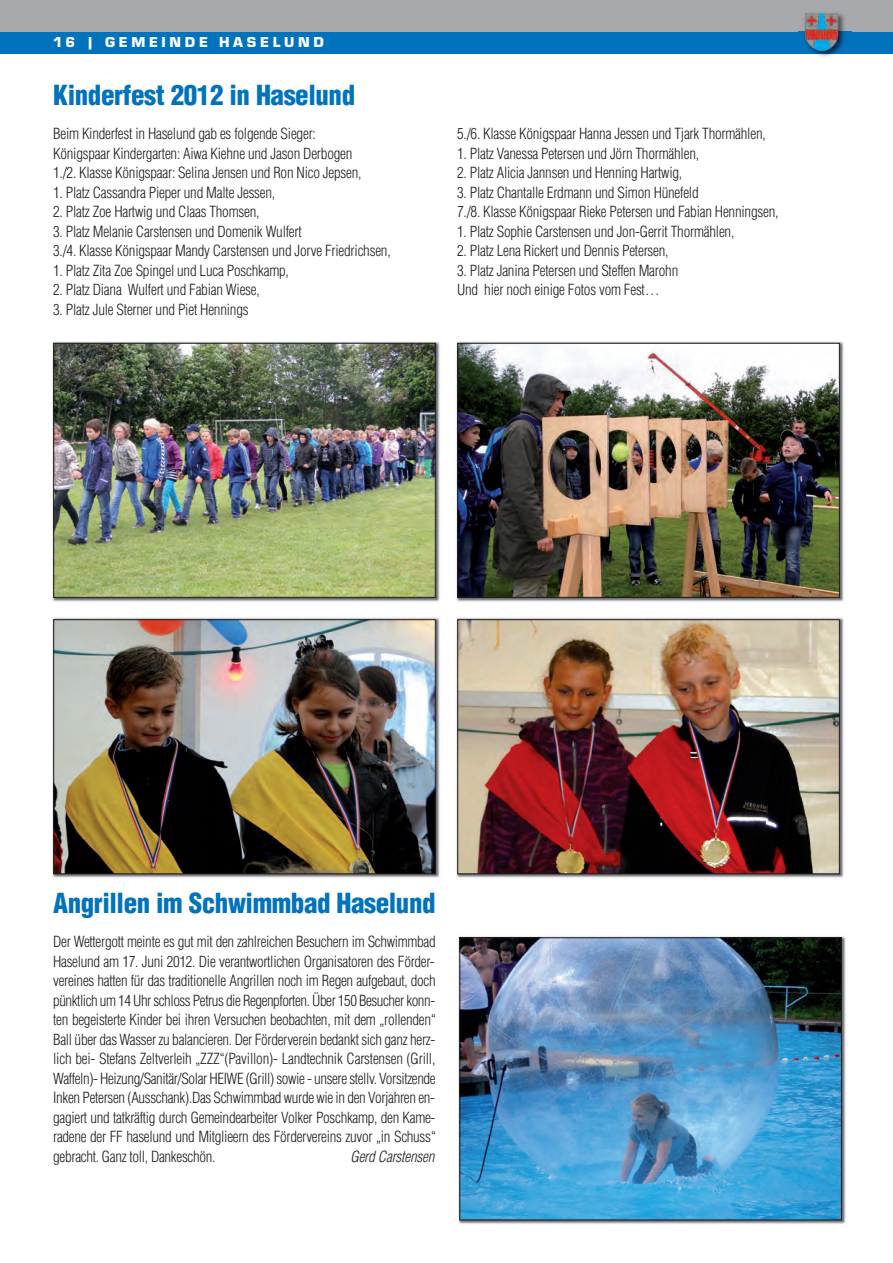
<style>
.page{position:relative;width:893px;height:1263px;background:#fff}
.page>*{position:absolute;margin:0;border:0;box-sizing:border-box;transform-origin:0 0}
.t1{font:900 condensed 27px "Helvetica";letter-spacing:-.015em;color:#0073bc}
.t2{font:300 condensed 15px/19.5px "Helvetica";letter-spacing:-.015em;color:#231f20}
.t3{font:15px "Eurostile T Blac";letter-spacing:.25em;color:#fff}
.t4{font:italic 300 condensed 15px "Helvetica";letter-spacing:-.015em;color:#231f20}
</style>
<div class="page">
<div style="left:0;top:0;width:893px;height:43px;background:#a8a9ad"></div>
<div style="left:0;top:32px;width:893px;height:21px;background:#0073bc"></div>
<img style="left:799px;top:13px;width:52px;height:44px">
<img style="left:805px;top:13px;width:33px;height:38px">
<img style="left:458px;top:936px;width:388px;height:288px">
<img style="left:461px;top:939px;width:379px;height:279px">
<div style="left:459px;top:937px;width:383px;height:283px;border:1px solid #231f20"></div>
<img style="left:52px;top:341px;width:388px;height:261px">
<img style="left:55px;top:345px;width:379px;height:251px">
<div style="left:53px;top:343px;width:383px;height:255px;border:1px solid #231f20"></div>
<img style="left:456px;top:341px;width:388px;height:261px">
<img style="left:459px;top:345px;width:379px;height:251px">
<div style="left:457px;top:343px;width:383px;height:255px;border:1px solid #231f20"></div>
<img style="left:52px;top:617px;width:388px;height:261px">
<img style="left:55px;top:621px;width:379px;height:251px">
<div style="left:53px;top:619px;width:383px;height:255px;border:1px solid #231f20"></div>
<img style="left:456px;top:617px;width:388px;height:261px">
<img style="left:459px;top:621px;width:379px;height:251px">
<div style="left:457px;top:619px;width:383px;height:255px;border:1px solid #231f20"></div>
<p class="t3" style="left:53px;top:33px;width:272px">16 | GEMEINDE HASELUND</p>
<h1 class="t1" style="left:53px;top:80px;width:303px">Kinderfest 2012 in Haselund</h1>
<p class="t2" style="left:53px;top:124px;width:310px">Beim Kinderfest in Haselund gab es folgende Sieger:<br>Königspaar Kindergarten: Aiwa Kiehne und Jason Derbogen<br>1./2. Klasse Königspaar: Selina Jensen und Ron Nico Jepsen,</p>
<p class="t2" style="left:53px;top:183px;width:224px">1. Platz Cassandra Pieper und Malte Jessen,</p>
<p class="t2" style="left:53px;top:202px;width:208px">2. Platz Zoe Hartwig und Claas Thomsen,</p>
<p class="t2" style="left:53px;top:222px;width:339px">3. Platz Melanie Carstensen und Domenik Wulfert<br>3./4. Klasse Königspaar Mandy Carstensen und Jorve Friedrichsen,</p>
<p class="t2" style="left:53px;top:261px;width:237px">1. Platz Zita Zoe Spingel und Luca Poschkamp,</p>
<p class="t2" style="left:53px;top:280px;width:208px">2. Platz Diana Wulfert und Fabian Wiese,</p>
<p class="t2" style="left:53px;top:300px;width:197px">3. Platz Jule Sterner und Piet Hennings</p>
<p class="t2" style="left:457px;top:124px;width:310px">5./6. Klasse Königspaar Hanna Jessen und Tjark Thormählen,</p>
<p class="t2" style="left:457px;top:144px;width:243px">1. Platz Vanessa Petersen und Jörn Thormählen,</p>
<p class="t2" style="left:457px;top:163px;width:227px">2. Platz Alicia Jannsen und Henning Hartwig,</p>
<p class="t2" style="left:457px;top:183px;width:323px">3. Platz Chantalle Erdmann und Simon Hünefeld<br>7./8. Klasse Königspaar Rieke Petersen und Fabian Henningsen,</p>
<p class="t2" style="left:457px;top:222px;width:279px">1. Platz Sophie Carstensen und Jon-Gerrit Thormählen,</p>
<p class="t2" style="left:457px;top:241px;width:213px">2. Platz Lena Rickert und Dennis Petersen,</p>
<p class="t2" style="left:457px;top:261px;width:223px">3. Platz Janina Petersen und Steffen Marohn<br>Und hier noch einige Fotos vom Fest…</p>
<h1 class="t1" style="left:53px;top:888px;width:384px">Angrillen im Schwimmbad Haselund</h1>
<p class="t2" style="left:53px;top:932px;width:384px;text-align:justify">Der Wettergott meinte es gut mit den zahlreichen Besuchern im Schwimmbad Haselund am 17. Juni 2012. Die verantwortlichen Organisatoren des Förder&shy;vereines hatten für das traditionelle Angrillen noch im Regen aufgebaut, doch pünktlich um 14 Uhr schloss Petrus die Regenpforten. Über 150 Besucher konn&shy;ten begeisterte Kinder bei ihren Versuchen beobachten, mit dem „rollenden“ Ball über das Wasser zu balancieren. Der Förderverein bedankt sich ganz herz&shy;lich bei- Stefans Zeltverleih „ZZZ“(Pavillon)- Landtechnik Carstensen (Grill, Waffeln)- Heizung/Sanitär/Solar HEIWE (Grill) sowie - unsere stellv. Vorsitzende Inken Petersen (Ausschank).Das Schwimmbad wurde wie in den Vorjahren en&shy;gagiert und tatkräftig durch Gemeindearbeiter Volker Poschkamp, den Kame&shy;radene der FF haselund und Mitglieern des Fördervereins zuvor „in Schuss“ gebracht. Ganz toll, Dankeschön.</p>
<p class="t4" style="left:350px;top:1148px;width:85px">Gerd Carstensen</p>
</div>
